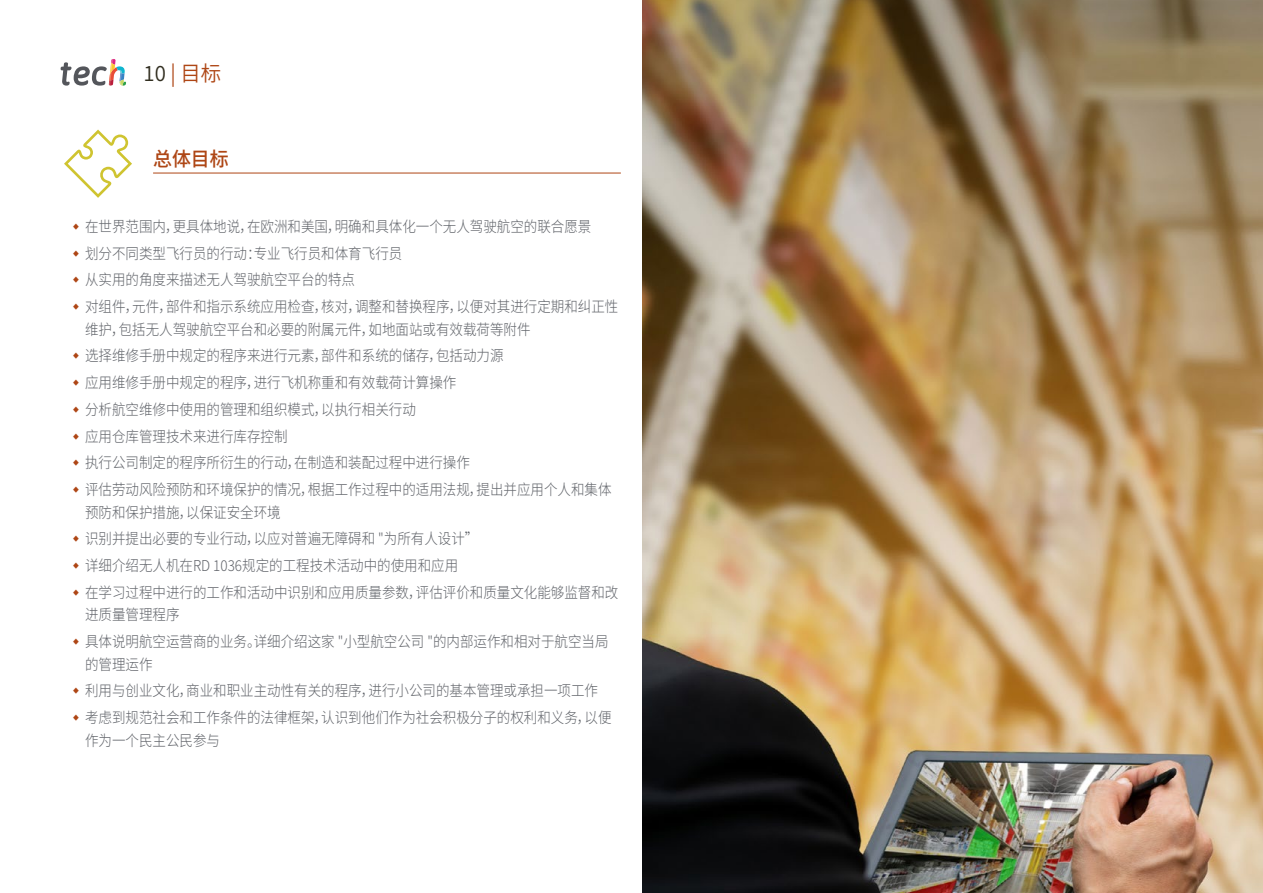
<style>
.page{position:relative;width:1263px;height:893px;background:#fff}
.page>*{position:absolute;margin:0;border:0;box-sizing:border-box;transform-origin:0 0}
.t1{font:21px "Source Han Sans CN";color:#ae4615}
.t2{font:500 19.5px "Source Han Sans CN";color:#ae4615}
.t3{font:300 15px/26.7px "Source Han Sans CN";color:#61646a;scale:.9 1}
.s1{color:#312e20}
</style>
<div class="page">
<svg style="left:64px;top:130px;width:68px;height:68px"></svg>
<img style="left:642px;top:0;width:621px;height:893px">
<svg style="left:61px;top:59px;width:65px;height:27px"></svg>
<hr style="left:153px;top:173px;width:468px;height:1px;background:#ae4615">
<h1 class="t1" style="left:144px;top:61px;width:79px"><span class="s1">10</span> | 目标</h1>
<h2 class="t2" style="left:153px;top:147px;width:77px">总体目标</h2>
<p class="t3" style="left:85px;top:213px;width:594px">在世界范围内，更具体地说，在欧洲和美国，明确和具体化一个无人驾驶航空的联合愿景<br>划分不同类型飞行员的行动：专业飞行员和体育飞行员<br>从实用的角度来描述无人驾驶航空平台的特点<br>对组件，元件，部件和指示系统应用检查，核对，调整和替换程序，以便对其进行定期和纠正性</p>
<p class="t3" style="left:85px;top:316px;width:587px">维护，包括无人驾驶航空平台和必要的附属元件，如地面站或有效载荷等附件<br>选择维修手册中规定的程序来进行元素，部件和系统的储存，包括动力源<br>应用维修手册中规定的程序，进行飞机称重和有效载荷计算操作<br>分析航空维修中使用的管理和组织模式，以执行相关行动<br>应用仓库管理技术来进行库存控制<br>执行公司制定的程序所衍生的行动，在制造和装配过程中进行操作<br>评估劳动风险预防和环境保护的情况，根据工作过程中的适用法规，提出并应用个人和集体</p>
<p class="t3" style="left:85px;top:499px;width:594px">预防和保护措施，以保证安全环境<br>识别并提出必要的专业行动，以应对普遍无障碍和 "为所有人设计”<br>详细介绍无人机在RD 1036规定的工程技术活动中的使用和应用<br>在学习过程中进行的工作和活动中识别和应用质量参数，评估评价和质量文化能够监督和改</p>
<p class="t3" style="left:85px;top:602px;width:583px">进质量管理程序<br>具体说明航空运营商的业务。详细介绍这家 "小型航空公司 "的内部运作和相对于航空当局</p>
<p class="t3" style="left:85px;top:651px;width:587px">的管理运作<br>利用与创业文化，商业和职业主动性有关的程序，进行小公司的基本管理或承担一项工作考虑到规范社会和工作条件的法律框架，认识到他们作为社会积极分子的权利和义务，以便</p>
<p class="t3" style="left:85px;top:727px;width:152px">作为一个民主公民参与</p>
</div>
